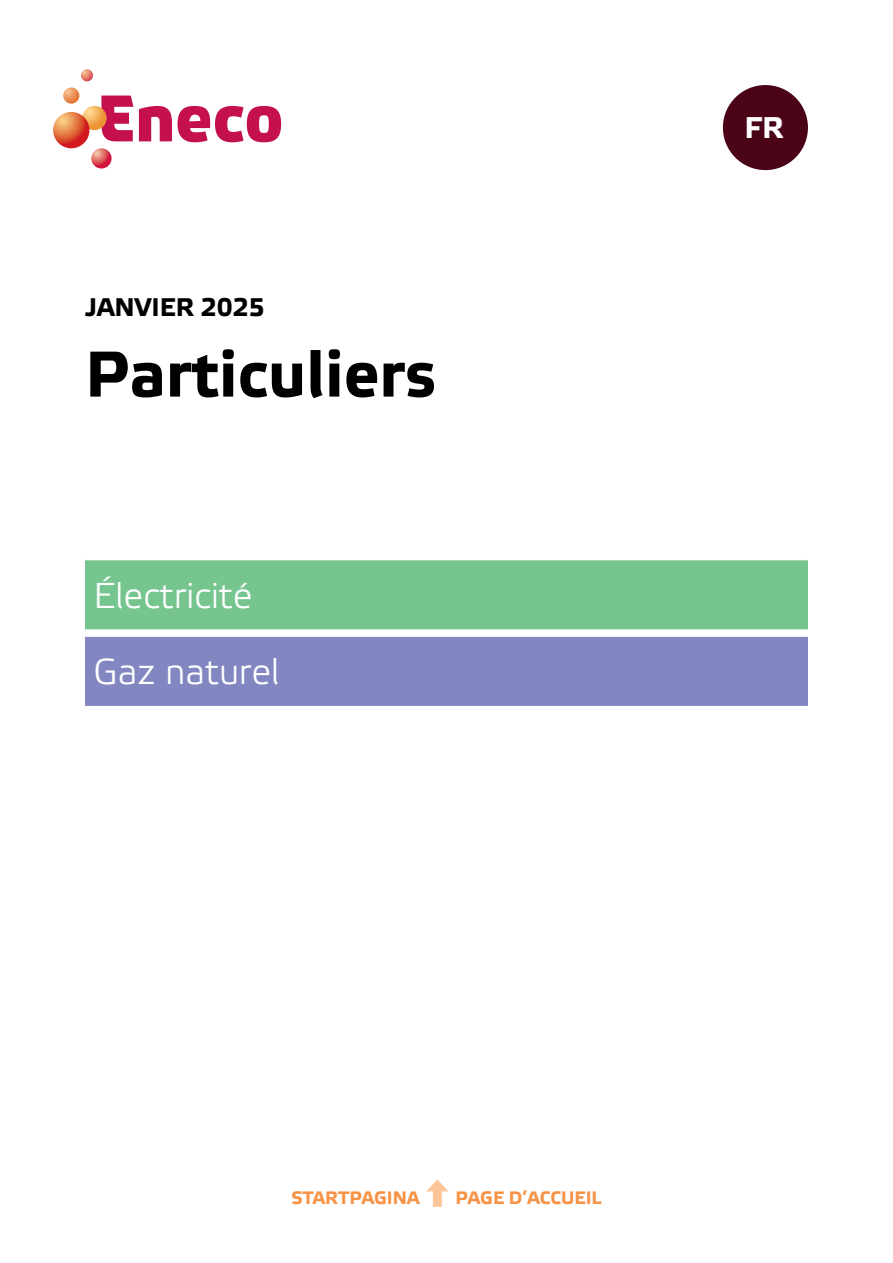
<style>
.page{position:relative;width:893px;height:1263px;background:#fff}
.page>*{position:absolute;margin:0;border:0;box-sizing:border-box;transform-origin:0 0}
.t1{font:700 64.5px "Etelka Text";color:#000}
.t2{font:300 36px/76.5px "Etelka";color:#fff}
.t3{font:700 30px "Etelka Text";color:#fff}
.t4{font:700 25.5px "Etelka Text";color:#000}
.t5{font:700 18px "Etelka Text";color:#f79346}
</style>
<div class="page">
<svg style="left:101px;top:96px;width:180px;height:46px"></svg>
<svg style="left:82px;top:106px;width:25px;height:24px"></svg>
<svg style="left:53px;top:112px;width:36px;height:36px"></svg>
<svg style="left:91px;top:148px;width:21px;height:20px"></svg>
<svg style="left:81px;top:69px;width:12px;height:12px"></svg>
<svg style="left:63px;top:87px;width:16px;height:17px"></svg>
<div style="left:433px;top:1187px;width:9px;height:20px;background:#fcc699"></div>
<svg style="left:427px;top:1179px;width:21px;height:12px"></svg>
<div style="left:85px;top:557px;width:723px;height:76px;background:#76c58f"></div>
<div style="left:85px;top:633px;width:723px;height:77px;background:#8286c1"></div>
<div style="left:85px;top:553px;width:723px;height:7px;background:#fff"></div>
<div style="left:85px;top:629px;width:723px;height:8px;background:#fff"></div>
<div style="left:85px;top:706px;width:723px;height:7px;background:#fff"></div>
<div style="left:723px;top:85px;width:85px;height:85px;background:#4a0317;border-radius:50%"></div>
<h3 class="t4" style="left:85px;top:291px;width:181px">JANVIER 2025</h3>
<h1 class="t1" style="left:85px;top:334px;width:353px">Particuliers</h1>
<h2 class="t2" style="left:94px;top:558px;width:187px">Électricité<br>Gaz naturel</h2>
<h3 class="t3" style="left:744px;top:109px;width:41px">FR</h3>
<p class="t5" style="left:291px;top:1186px;width:130px">STARTPAGINA</p>
<p class="t5" style="left:456px;top:1186px;width:147px">PAGE D’ACCUEIL</p>
</div>
